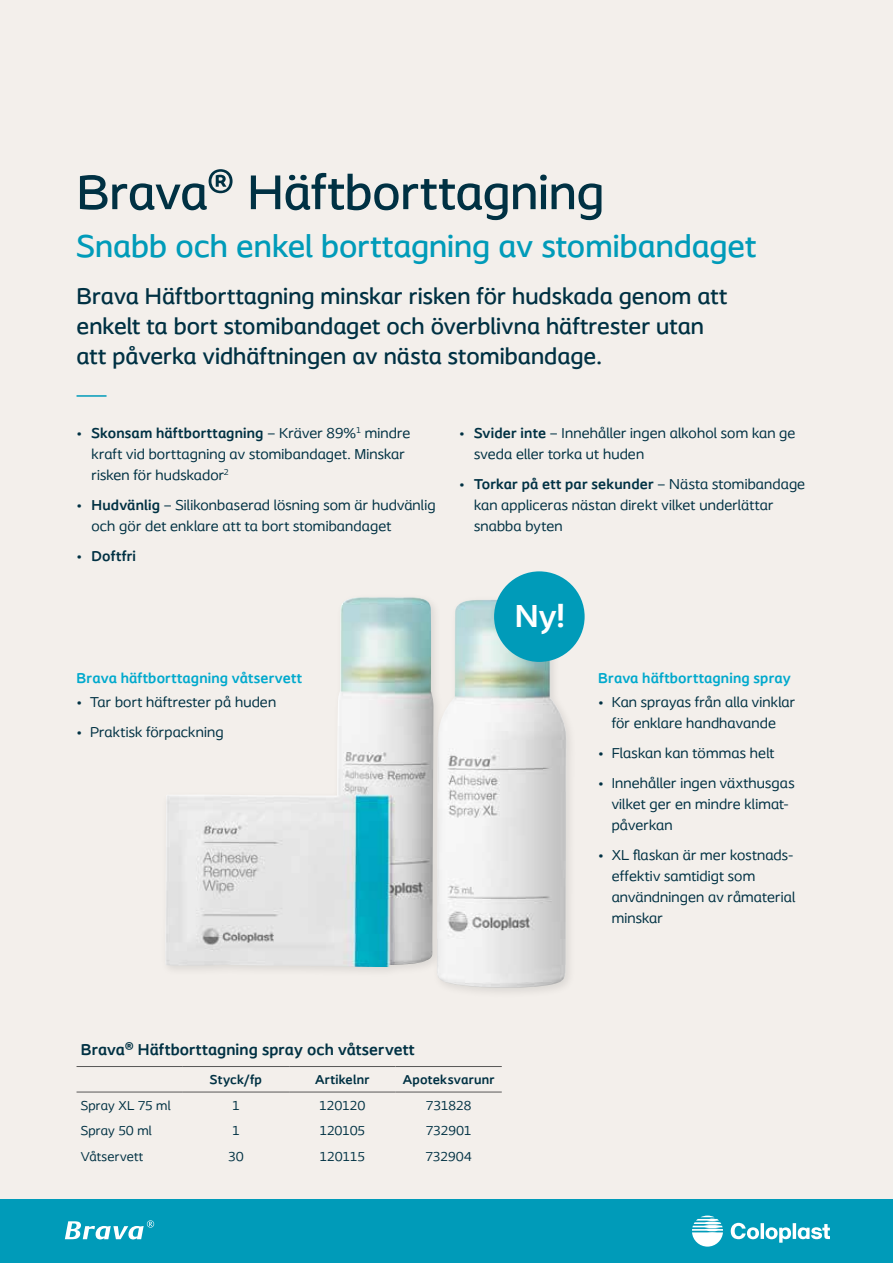
<style>
.page{position:relative;width:893px;height:1263px;background:#f3efeb}
.page>*{position:absolute;margin:0;border:0;box-sizing:border-box;transform-origin:0 0}
.t1{font:500 51px "Coloplast";letter-spacing:-.005em;color:#003143}
.t2{font:700 33.3px "Coloplast";color:#fff}
.t3{font:500 33px "Coloplast";color:#009bb9}
.t4{font:500 24px/30px "Coloplast";color:#003143}
.t5{font:700 16.5px "Coloplast";letter-spacing:.005em;color:#003143}
.t6{font:15px/21px "Coloplast";letter-spacing:.01em;color:#003143}
.t7{font:700 15px "Coloplast";letter-spacing:.01em;color:#00a9cd}
.t8{font:700 15px "Coloplast";letter-spacing:.01em;color:#003143}
.t9{font:13.5px "Coloplast";letter-spacing:.005em;color:#003143}
.t10{font:700 13.5px "Coloplast";letter-spacing:.015em;color:#003143}
.s1{font-weight:700}
.s2{font-weight:400}
</style>
<div class="page">
<div style="left:0;top:1199px;width:893px;height:64px;background:#009bb9"></div>
<svg style="left:692px;top:1215px;width:31px;height:31px"></svg>
<svg style="left:731px;top:1223px;width:99px;height:20px"></svg>
<hr style="left:77px;top:395px;width:30px;height:2px;background:#009bb9">
<hr style="left:183px;top:1066px;width:106px;height:1px;background:#575756">
<hr style="left:395px;top:1066px;width:107px;height:1px;background:#575756">
<hr style="left:289px;top:1066px;width:106px;height:1px;background:#575756">
<hr style="left:77px;top:1066px;width:106px;height:1px;background:#575756">
<hr style="left:183px;top:1092px;width:106px;height:1px;background:#575756">
<hr style="left:395px;top:1092px;width:107px;height:1px;background:#575756">
<hr style="left:289px;top:1092px;width:106px;height:1px;background:#575756">
<hr style="left:77px;top:1092px;width:106px;height:1px;background:#575756">
<div style="left:432px;top:595px;width:145px;height:404px;background:#000;opacity:.1"></div>
<img style="left:437px;top:600px;width:130px;height:389px">
<div style="left:160px;top:592px;width:284px;height:386px;background:#000;opacity:.1"></div>
<img style="left:165px;top:597px;width:268px;height:370px">
<div style="left:494px;top:571px;width:91px;height:91px;background:#009bb9;border-radius:50%"></div>
<svg style="left:65px;top:1220px;width:89px;height:19px"></svg>
<h1 class="t1" style="left:77px;top:162px;width:529px">Brava® Häftborttagning</h1>
<h3 class="t3" style="left:77px;top:226px;width:681px">Snabb och enkel borttagning av stomibandaget</h3>
<h3 class="t4" style="left:77px;top:280px;width:652px">Brava Häftborttagning minskar risken för hudskada genom att enkelt ta bort stomibandaget och överblivna häftrester utan att påverka vidhäftningen av nästa stomibandage.</h3>
<p class="t6" style="left:92px;top:422px;width:320px;text-indent:-15px">• <span class="s1">Skonsam häftborttagning</span> – Kräver 89%<sup>1</sup> mindre kraft vid borttagning av stomibandaget. Minskar risken för hudskador<sup>2</sup></p>
<p class="t6" style="left:92px;top:494px;width:345px;text-indent:-15px">• <span class="s1">Hudvänlig</span> – Silikonbaserad lösning som är hudvänlig och gör det enklare att ta bort stomibandaget</p>
<p class="t8" style="left:77px;top:547px;width:61px"><span class="s2">•</span> Doftfri</p>
<p class="t7" style="left:77px;top:668px;width:227px">Brava häftborttagning våtservett</p>
<p class="t6" style="left:77px;top:691px;width:201px">• Tar bort häftrester på huden</p>
<p class="t6" style="left:77px;top:721px;width:148px">• Praktisk förpackning</p>
<p class="t6" style="left:474px;top:422px;width:323px;text-indent:-15px">• <span class="s1">Svider inte</span> – Innehåller ingen alkohol som kan ge sveda eller torka ut huden</p>
<p class="t6" style="left:474px;top:473px;width:333px;text-indent:-15px">• <span class="s1">Torkar på ett par sekunder</span> – Nästa stomibandage kan appliceras nästan direkt vilket underlättar snabba byten</p>
<h2 class="t2" style="left:515px;top:596px;width:52px">Ny!</h2>
<p class="t7" style="left:598px;top:668px;width:194px">Brava häftborttagning spray</p>
<p class="t6" style="left:598px;top:691px;width:199px;text-align:center">• Kan sprayas från alla vinklar för enklare handhavande</p>
<p class="t6" style="left:598px;top:742px;width:178px">• Flaskan kan tömmas helt</p>
<p class="t6" style="left:612px;top:772px;width:184px;text-indent:-14px">• Innehåller ingen växthusgas vilket ger en mindre klimat&shy;påverkan</p>
<p class="t6" style="left:612px;top:844px;width:185px;text-indent:-14px">• XL flaskan är mer kostnads&shy;effektiv samtidigt som användningen av råmaterial minskar</p>
<p class="t5" style="left:81px;top:1039px;width:335px">Brava® Häftborttagning spray och våtservett</p>
<p class="t10" style="left:210px;top:1072px;width:54px">Styck/fp</p>
<p class="t10" style="left:315px;top:1072px;width:56px">Artikelnr</p>
<p class="t10" style="left:403px;top:1072px;width:93px">Apoteksvarunr</p>
<p class="t9" style="left:81px;top:1097px;width:91px">Spray XL 75 ml</p>
<p class="t9" style="left:232px;top:1097px;width:9px">1</p>
<p class="t9" style="left:319px;top:1097px;width:48px">120120</p>
<p class="t9" style="left:426px;top:1097px;width:47px">731828</p>
<p class="t9" style="left:81px;top:1123px;width:72px">Spray 50 ml</p>
<p class="t9" style="left:232px;top:1123px;width:9px">1</p>
<p class="t9" style="left:319px;top:1123px;width:47px">120105</p>
<p class="t9" style="left:426px;top:1123px;width:47px">732901</p>
<p class="t9" style="left:81px;top:1148px;width:64px">Våtservett</p>
<p class="t9" style="left:228px;top:1148px;width:17px">30</p>
<p class="t9" style="left:320px;top:1148px;width:47px">120115</p>
<p class="t9" style="left:425px;top:1148px;width:48px">732904</p>
</div>
